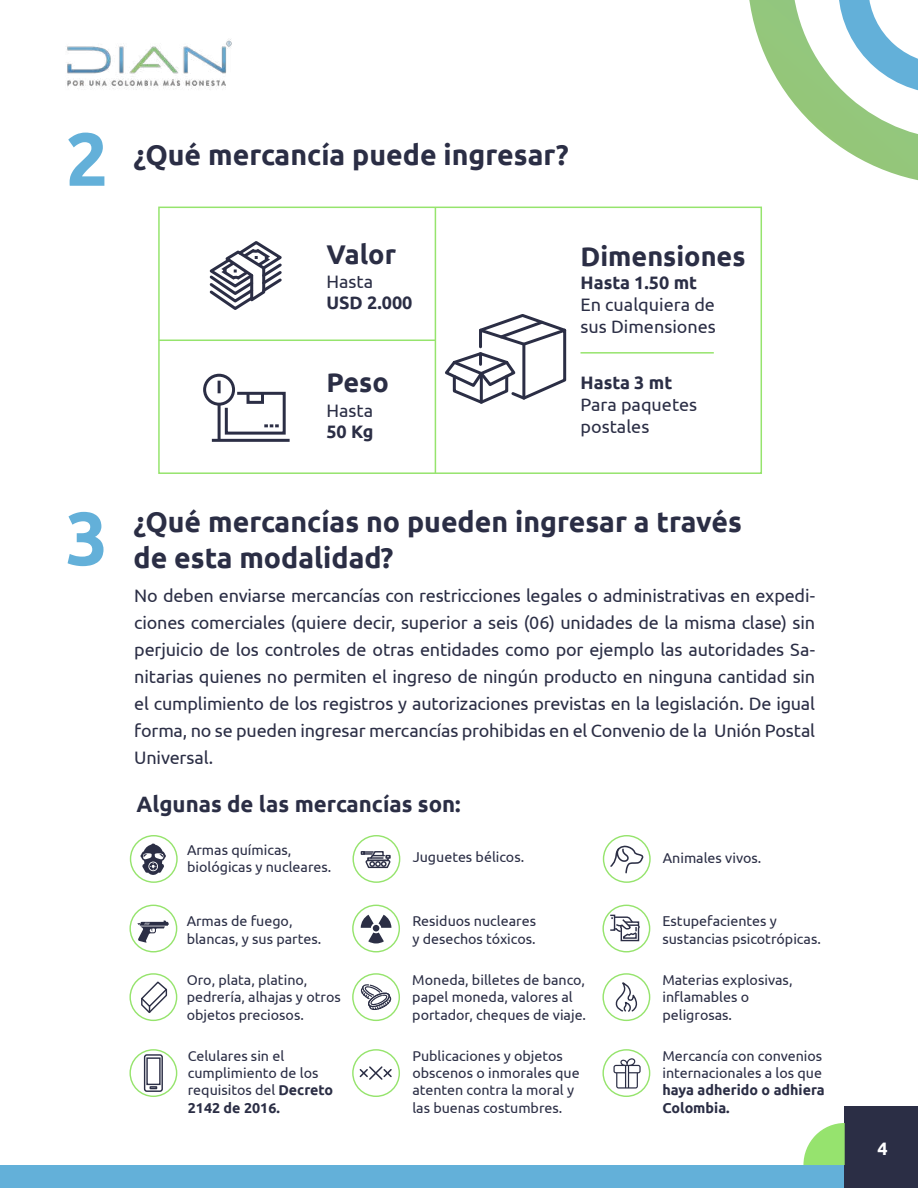
<style>
.page{position:relative;width:918px;height:1188px;background:#fff}
.page>*{position:absolute;margin:0;border:0;box-sizing:border-box;transform-origin:0 0}
.t1{font:700 75px "Ubuntu";color:#63b0d9}
.t2{font:700 28.5px/36px "Ubuntu";color:#2b2e45}
.t3{font:700 27px "Ubuntu";color:#2b2e45}
.t4{font:700 22.2px "Ubuntu";color:#2b2e45}
.t5{font:18px/27px "Ubuntu";color:#2b2e45}
.t6{font:700 18px "Ubuntu";color:#2b2e45}
.t7{font:700 18px "Ubuntu";color:#fff}
.t8{font:14.25px/17.1px "Ubuntu";color:#2b2e45}
.t9{font:700 14.25px/17.1px "Ubuntu";color:#2b2e45}
.s1{font-weight:700}
</style>
<div class="page">
<svg style="left:749px;top:0;width:169px;height:181px"></svg>
<div style="left:0;top:1165px;width:876px;height:23px;background:#63b0d9"></div>
<img style="left:67px;top:39px;width:165px;height:51px">
<div style="left:845px;top:1106px;width:73px;height:82px;background:#2b2e45"></div>
<svg style="left:803px;top:1123px;width:42px;height:42px"></svg>
<div style="left:158px;top:207px;width:604px;height:267px;border:2px solid #96e46d"></div>
<hr style="left:435px;top:207px;width:1px;height:266px;background:#96e46d">
<hr style="left:159px;top:340px;width:276px;height:1px;background:#96e46d">
<hr style="left:581px;top:352px;width:133px;height:2px;background:#96e46d">
<svg style="left:445px;top:314px;width:122px;height:90px"></svg>
<svg style="left:209px;top:241px;width:73px;height:69px"></svg>
<div style="left:203px;top:374px;width:32px;height:32px;border:3px solid #2b2e45;border-radius:50%"></div>
<hr style="left:218px;top:404px;width:3px;height:36px;background:#2b2e45">
<hr style="left:212px;top:439px;width:78px;height:3px;background:#2b2e45">
<svg style="left:218px;top:381px;width:68px;height:55px"></svg>
<div style="left:130px;top:835px;width:48px;height:48px;border:1px solid #96e46d;border-radius:50%"></div>
<div style="left:129px;top:905px;width:48px;height:47px;border:1px solid #96e46d;border-radius:50%"></div>
<div style="left:129px;top:1049px;width:48px;height:48px;border:1px solid #96e46d;border-radius:50%"></div>
<div style="left:129px;top:973px;width:48px;height:48px;border:1px solid #96e46d;border-radius:50%"></div>
<div style="left:352px;top:835px;width:48px;height:48px;border:1px solid #96e46d;border-radius:50%"></div>
<div style="left:352px;top:905px;width:48px;height:47px;border:1px solid #96e46d;border-radius:50%"></div>
<div style="left:352px;top:1049px;width:48px;height:48px;border:1px solid #96e46d;border-radius:50%"></div>
<div style="left:352px;top:973px;width:48px;height:48px;border:1px solid #96e46d;border-radius:50%"></div>
<div style="left:603px;top:835px;width:48px;height:48px;border:1px solid #96e46d;border-radius:50%"></div>
<div style="left:602px;top:905px;width:48px;height:47px;border:1px solid #96e46d;border-radius:50%"></div>
<div style="left:602px;top:1049px;width:48px;height:48px;border:1px solid #96e46d;border-radius:50%"></div>
<div style="left:602px;top:973px;width:48px;height:48px;border:1px solid #96e46d;border-radius:50%"></div>
<svg style="left:141px;top:844px;width:25px;height:31px"></svg>
<svg style="left:360px;top:984px;width:32px;height:26px"></svg>
<svg style="left:138px;top:921px;width:31px;height:22px"></svg>
<div style="left:144px;top:1054px;width:19px;height:38px;border:1px solid #2b2e45;border-radius:2px"></div>
<svg style="left:150px;top:1086px;width:7px;height:3px"></svg>
<div style="left:146px;top:1057px;width:15px;height:28px;border:1px solid #2b2e45"></div>
<svg style="left:361px;top:915px;width:30px;height:28px"></svg>
<div style="left:610px;top:915px;width:5px;height:16px;border:1px solid #2b2e45"></div>
<svg style="left:611px;top:916px;width:29px;height:26px"></svg>
<svg style="left:615px;top:983px;width:23px;height:29px"></svg>
<svg style="left:609px;top:845px;width:36px;height:29px"></svg>
<svg style="left:361px;top:851px;width:30px;height:18px"></svg>
<svg style="left:359px;top:1066px;width:33px;height:14px"></svg>
<svg style="left:613px;top:1058px;width:28px;height:31px"></svg>
<svg style="left:141px;top:981px;width:27px;height:32px"></svg>
<h1 class="t1" style="left:66px;top:114px;width:44px">2</h1>
<h1 class="t1" style="left:66px;top:493px;width:44px">3</h1>
<h2 class="t2" style="left:134px;top:136px;width:437px">¿Qué mercancía puede ingresar?</h2>
<h3 class="t3" style="left:326px;top:238px;width:71px">Valor</h3>
<h3 class="t3" style="left:581px;top:240px;width:167px">Dimensiones</h3>
<p class="t5" style="left:326px;top:267px;width:48px">Hasta</p>
<p class="t6" style="left:326px;top:292px;width:88px">USD 2.000</p>
<p class="t6" style="left:581px;top:272px;width:118px">Hasta 1.50 mt</p>
<p class="t5" style="left:581px;top:293px;width:137px;line-height:21.6px">En cualquiera de sus Dimensiones</p>
<h3 class="t3" style="left:326px;top:366px;width:64px">Peso</h3>
<p class="t5" style="left:326px;top:396px;width:48px">Hasta</p>
<p class="t6" style="left:326px;top:421px;width:49px">50 Kg</p>
<p class="t6" style="left:581px;top:372px;width:93px">Hasta 3 mt</p>
<p class="t5" style="left:581px;top:393px;width:118px;line-height:21.6px">Para paquetes postales</p>
<h2 class="t2" style="left:134px;top:504px;width:610px">¿Qué mercancías no pueden ingresar a través de esta modalidad?</h2>
<p class="t5" style="left:134px;top:582px;width:682px;text-align:justify">No deben enviarse mercancías con restricciones legales o administrativas en expedi&shy;ciones comerciales (quiere decir, superior a seis (06) unidades de la misma clase) sin perjuicio de los controles de otras entidades como por ejemplo las autoridades Sa&shy;nitarias quienes no permiten el ingreso de ningún producto en ninguna cantidad sin el cumplimiento de los registros y autorizaciones previstas en la legislación. De igual forma, no se pueden ingresar mercancías prohibidas en el Convenio de la Unión Postal Universal.</p>
<h3 class="t4" style="left:136px;top:791px;width:326px">Algunas de las mercancías son:</h3>
<p class="t8" style="left:187px;top:841px;width:146px">Armas químicas, biológicas y nucleares.</p>
<p class="t8" style="left:187px;top:912px;width:136px">Armas de fuego, blancas, y sus partes.</p>
<p class="t8" style="left:187px;top:971px;width:156px">Oro, plata, platino, pedrería, alhajas y otros objetos preciosos.</p>
<p class="t8" style="left:413px;top:848px;width:113px">Juguetes bélicos.</p>
<p class="t8" style="left:412px;top:912px;width:125px">Residuos nucleares y desechos tóxicos.</p>
<p class="t8" style="left:412px;top:971px;width:175px">Moneda, billetes de banco, papel moneda, valores al portador, cheques de viaje.</p>
<p class="t8" style="left:663px;top:848px;width:100px">Animales vivos.</p>
<p class="t8" style="left:662px;top:912px;width:160px">Estupefacientes y sustancias psicotrópicas.</p>
<p class="t8" style="left:662px;top:971px;width:132px">Materias explosivas, inflamables o peligrosas.</p>
<p class="t8" style="left:188px;top:1047px;width:147px">Celulares sin el cumplimiento de los requisitos del <span class="s1">Decreto<br>2142 de 2016.</span></p>
<p class="t8" style="left:412px;top:1047px;width:169px">Publicaciones y objetos obscenos o inmorales que atenten contra la moral y las buenas costumbres.</p>
<p class="t8" style="left:662px;top:1047px;width:161px">Mercancía con convenios internacionales a los que</p>
<p class="t9" style="left:662px;top:1082px;width:164px">haya adherido o adhiera<br>Colombia.</p>
<p class="t7" style="left:878px;top:1138px;width:12px">4</p>
</div>
